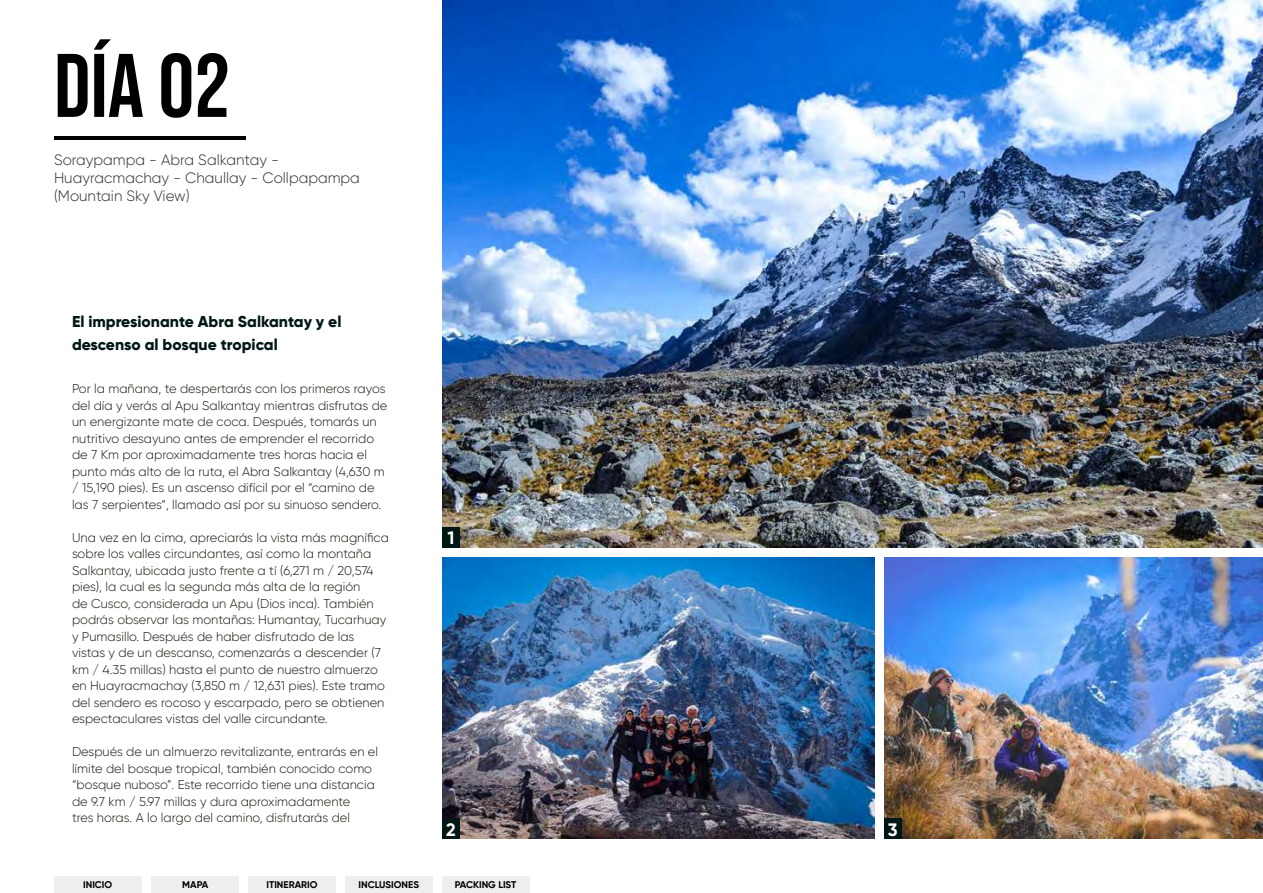
<style>
.page{position:relative;width:1263px;height:893px;background:#fff}
.page>*{position:absolute;margin:0;border:0;box-sizing:border-box;transform-origin:0 0}
.t1{font:90px "Bebas Neue";color:#000}
.t2{font:700 18px "Gilroy";color:#fff}
.t3{font:800 15.75px/22.5px "Gilroy";color:#001716}
.t4{font:300 15px/18px "Gilroy";color:#2f2f2f}
.t5{font:300 12.75px/16.5px "Gilroy";color:#1d160f}
.t6{font:700 9.75px "Gilroy";color:#000}
</style>
<div class="page">
<div style="left:54px;top:876px;width:88px;height:17px;background:#eee"></div>
<div style="left:151px;top:876px;width:88px;height:17px;background:#eee"></div>
<div style="left:248px;top:876px;width:88px;height:17px;background:#eee"></div>
<div style="left:345px;top:876px;width:87px;height:17px;background:#eee"></div>
<div style="left:442px;top:876px;width:87px;height:17px;background:#eee"></div>
<hr style="left:54px;top:136px;width:192px;height:4px;background:#000">
<img style="left:884px;top:557px;width:379px;height:282px">
<img style="left:442px;top:557px;width:432px;height:282px">
<img style="left:442px;top:0;width:821px;height:548px">
<div style="left:442px;top:527px;width:18px;height:21px;background:#001716"></div>
<div style="left:442px;top:819px;width:18px;height:20px;background:#001716"></div>
<div style="left:884px;top:819px;width:17px;height:20px;background:#001716"></div>
<h1 class="t1" style="left:54px;top:35px;width:178px">DÍa 02</h1>
<p class="t4" style="left:54px;top:151px;width:307px">Soraypampa - Abra Salkantay -<br>Huayracmachay - Chaullay - Collpapampa (Mountain Sky View)</p>
<p class="t3" style="left:72px;top:311px;width:271px">El impresionante Abra Salkantay y el descenso al bosque tropical</p>
<p class="t5" style="left:72px;top:381px;width:317px">Por la mañana, te despertarás con los primeros rayos del día y verás al Apu Salkantay mientras disfrutas de un energizante mate de coca. Después, tomarás un nutritivo desayuno antes de emprender el recorrido de 7 Km por aproximadamente tres horas hacia el punto más alto de la ruta, el Abra Salkantay (4,630 m / 15,190 pies). Es un ascenso difícil por el “camino de las 7 serpientes”, llamado así por su sinuoso sendero.</p>
<p class="t5" style="left:72px;top:529px;width:318px">Una vez en la cima, apreciarás la vista más magnífica sobre los valles circundantes, así como la montaña Salkantay, ubicada justo frente a tí (6,271 m / 20,574 pies), la cual es la segunda más alta de la región<br>de Cusco, considerada un Apu (Dios inca). También podrás observar las montañas: Humantay, Tucarhuay y Pumasillo. Después de haber disfrutado de las vistas y de un descanso, comenzarás a descender (7 km / 4.35 millas) hasta el punto de nuestro almuerzo en Huayracmachay (3,850 m / 12,631 pies). Este tramo del sendero es rocoso y escarpado, pero se obtienen espectaculares vistas del valle circundante.</p>
<p class="t5" style="left:72px;top:744px;width:308px">Después de un almuerzo revitalizante, entrarás en el límite del bosque tropical, también conocido como “bosque nuboso”. Este recorrido tiene una distancia de 9.7 km / 5.97 millas y dura aproximadamente<br>tres horas. A lo largo del camino, disfrutarás del</p>
<h2 class="t2" style="left:447px;top:527px;width:8px">1</h2>
<h2 class="t2" style="left:446px;top:818px;width:11px">2</h2>
<h2 class="t2" style="left:888px;top:818px;width:11px">3</h2>
<p class="t6" style="left:83px;top:879px;width:31px">INICIO</p>
<p class="t6" style="left:182px;top:879px;width:28px">MAPA</p>
<p class="t6" style="left:266px;top:879px;width:53px">ITINERARIO</p>
<p class="t6" style="left:358px;top:879px;width:62px">INCLUSIONES</p>
<p class="t6" style="left:455px;top:879px;width:63px">PACKING LIST</p>
</div>
